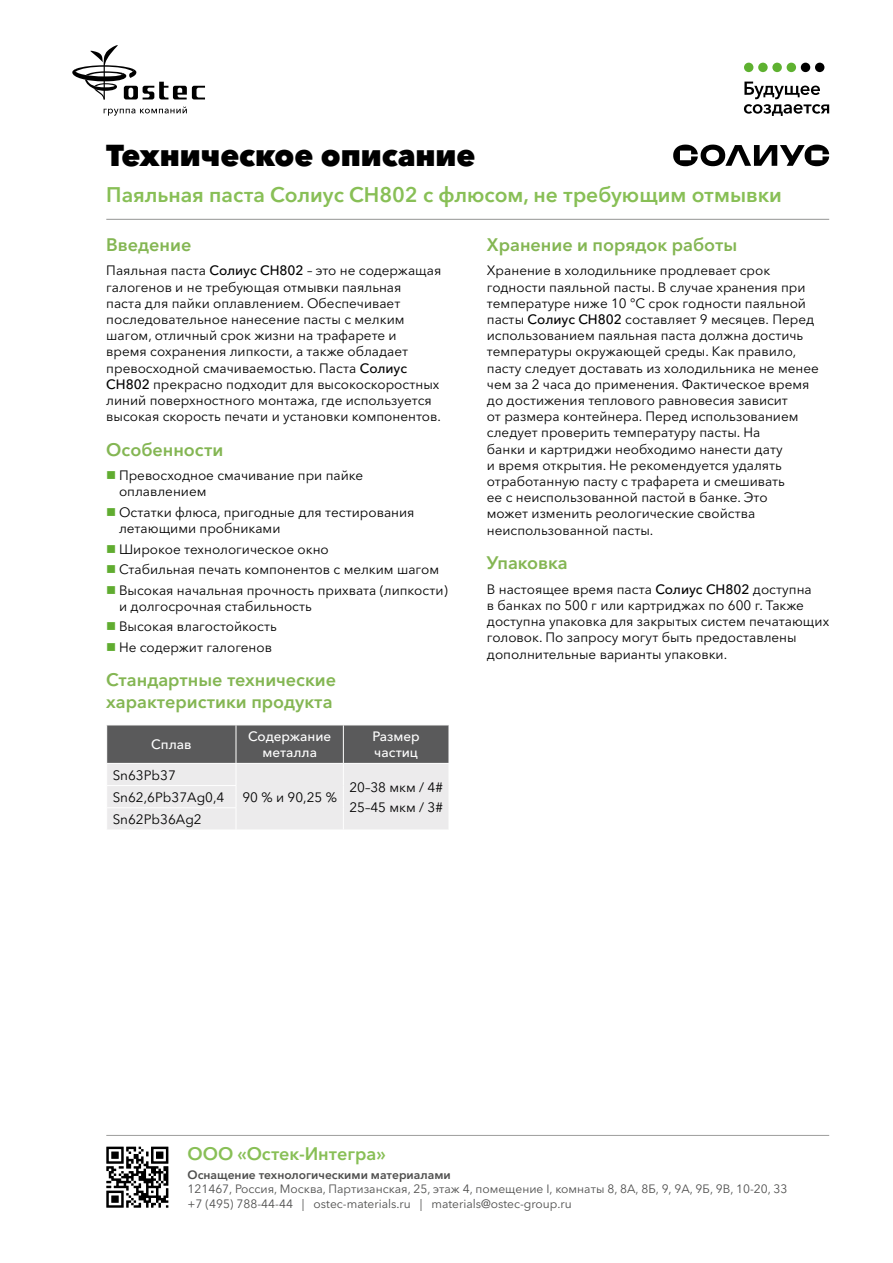
<style>
.page{position:relative;width:893px;height:1263px;background:#fff}
.page>*{position:absolute;margin:0;border:0;box-sizing:border-box;transform-origin:0 0}
.t1{font:800 30px "Avenir Next Cyr";color:#000}
.t2{font:600 21px "Avenir Next Cyr";color:#88bf56}
.t3{font:600 18px/21.6px "Avenir Next Cyr";color:#84b653}
.t4{font:600 18px "Avenir Next Cyr";color:#88bf56}
.t5{font:13.5px/16.2px "Avenir Next Cyr";color:#020202}
.t6{font:13.5px/20.4px "Avenir Next Cyr";color:#000}
.t7{font:500 13.5px/16.2px "Avenir Next Cyr";color:#fff;text-align:center}
.t8{font:12px/14.4px "Avenir Next Cyr";color:#4f4f4e}
.t9{font:600 12px "Avenir Next Cyr";color:#4f4f4e}
.s1{font-weight:500}
</style>
<div class="page">
<svg style="left:72px;top:45px;width:133px;height:55px"></svg>
<svg style="left:104px;top:106px;width:83px;height:10px"></svg>
<div style="left:744px;top:63px;width:9px;height:9px;background:#5eb130;border-radius:50%"></div>
<div style="left:758px;top:63px;width:10px;height:9px;background:#5eb130;border-radius:50%"></div>
<div style="left:772px;top:63px;width:10px;height:9px;background:#5eb130;border-radius:50%"></div>
<div style="left:787px;top:63px;width:9px;height:9px;background:#5eb130;border-radius:50%"></div>
<div style="left:801px;top:63px;width:9px;height:9px;background:#000;border-radius:50%"></div>
<div style="left:815px;top:63px;width:9px;height:9px;background:#000;border-radius:50%"></div>
<svg style="left:744px;top:82px;width:85px;height:34px"></svg>
<hr style="left:106px;top:1135px;width:723px;height:1px;background:#9d9d9c">
<svg style="left:106px;top:1146px;width:62px;height:62px"></svg>
<svg style="left:673px;top:145px;width:156px;height:21px"></svg>
<hr style="left:106px;top:219px;width:723px;height:1px;background:#939493">
<svg style="left:106px;top:725px;width:343px;height:104px;background:#b8b7b8"></svg>
<h1 class="t1" style="left:106px;top:137px;width:371px">Техническое описание</h1>
<h2 class="t2" style="left:106px;top:182px;width:677px">Паяльная паста Солиус СН802 с флюсом, не требующим отмывки</h2>
<h3 class="t3" style="left:106px;top:233px;width:87px">Введение</h3>
<p class="t5" style="left:106px;top:263px;width:336px">Паяльная паста <span class="s1">Солиус CH802</span> – это не содержащая галогенов и не требующая отмывки паяльная<br>паста для пайки оплавлением. Обеспечивает последовательное нанесение пасты с мелким шагом, отличный срок жизни на трафарете и<br>время сохранения липкости, а также обладает превосходной смачиваемостью. Паста <span class="s1">Солиус CH802</span> прекрасно подходит для высокоскоростных линий поверхностного монтажа, где используется высокая скорость печати и установки компонентов.</p>
<h3 class="t3" style="left:106px;top:438px;width:119px">Особенности</h3>
<p class="t6" style="left:119px;top:467px;width:246px;line-height:16.2px">Превосходное смачивание при пайке оплавлением</p>
<p class="t6" style="left:119px;top:504px;width:297px;line-height:16.2px">Остатки флюса, пригодные для тестирования летающими пробниками</p>
<p class="t6" style="left:119px;top:539px;width:330px">Широкое технологическое окно<br>Стабильная печать компонентов с мелким шагом<br>Высокая начальная прочность прихвата (липкости)</p>
<p class="t6" style="left:119px;top:596px;width:194px">и долгосрочная стабильность<br>Высокая влагостойкость<br>Не содержит галогенов</p>
<h3 class="t3" style="left:106px;top:669px;width:231px">Стандартные технические характеристики продукта</h3>
<p class="t7" style="left:151px;top:736px;width:42px">Сплав</p>
<p class="t7" style="left:248px;top:728px;width:85px">Содержание металла</p>
<p class="t7" style="left:373px;top:728px;width:49px;text-align:left">Размер частиц</p>
<p class="t5" style="left:113px;top:767px;width:65px">Sn63Pb37</p>
<p class="t5" style="left:242px;top:789px;width:96px">90 % и 90,25 %</p>
<p class="t5" style="left:349px;top:777px;width:95px;line-height:20.4px">20–38 мкм / 4#<br>25–45 мкм / 3#</p>
<h3 class="t3" style="left:487px;top:233px;width:252px">Хранение и порядок работы</h3>
<p class="t5" style="left:487px;top:263px;width:333px">Хранение в холодильнике продлевает срок годности паяльной пасты. В случае хранения при температуре ниже 10 °C срок годности паяльной пасты <span class="s1">Солиус CH802</span> составляет 9 месяцев. Перед использованием паяльная паста должна достичь температуры окружающей среды. Как правило, пасту следует доставать из холодильника не менее чем за 2 часа до применения. Фактическое время до достижения теплового равновесия зависит<br>от размера контейнера. Перед использованием следует проверить температуру пасты. На<br>банки и картриджи необходимо нанести дату<br>и время открытия. Не рекомендуется удалять отработанную пасту с трафарета и смешивать<br>ее с неиспользованной пастой в банке. Это<br>может изменить реологические свойства неиспользованной пасты.</p>
<h3 class="t3" style="left:487px;top:552px;width:82px">Упаковка</h3>
<p class="t5" style="left:487px;top:581px;width:344px">В настоящее время паста <span class="s1">Солиус CH802</span> доступна<br>в банках по 500 г или картриджах по 600 г. Также доступна упаковка для закрытых систем печатающих головок. По запросу могут быть предоставлены дополнительные варианты упаковки.</p>
<p class="t5" style="left:113px;top:786px;width:113px;line-height:22.2px">Sn62,6Pb37Ag0,4<br>Sn62Pb36Ag2</p>
<h3 class="t4" style="left:188px;top:1143px;width:200px">ООО «Остек-Интегра»</h3>
<p class="t9" style="left:188px;top:1167px;width:265px">Оснащение технологическими материалами</p>
<p class="t8" style="left:188px;top:1182px;width:601px">121467, Россия, Москва, Партизанская, 25, этаж 4, помещение I, комнаты 8, 8А, 8Б, 9, 9А, 9Б, 9В, 10-20, 33 +7 (495) 788-44-44 | ostec-materials.ru | materials@ostec-group.ru</p>
</div>
